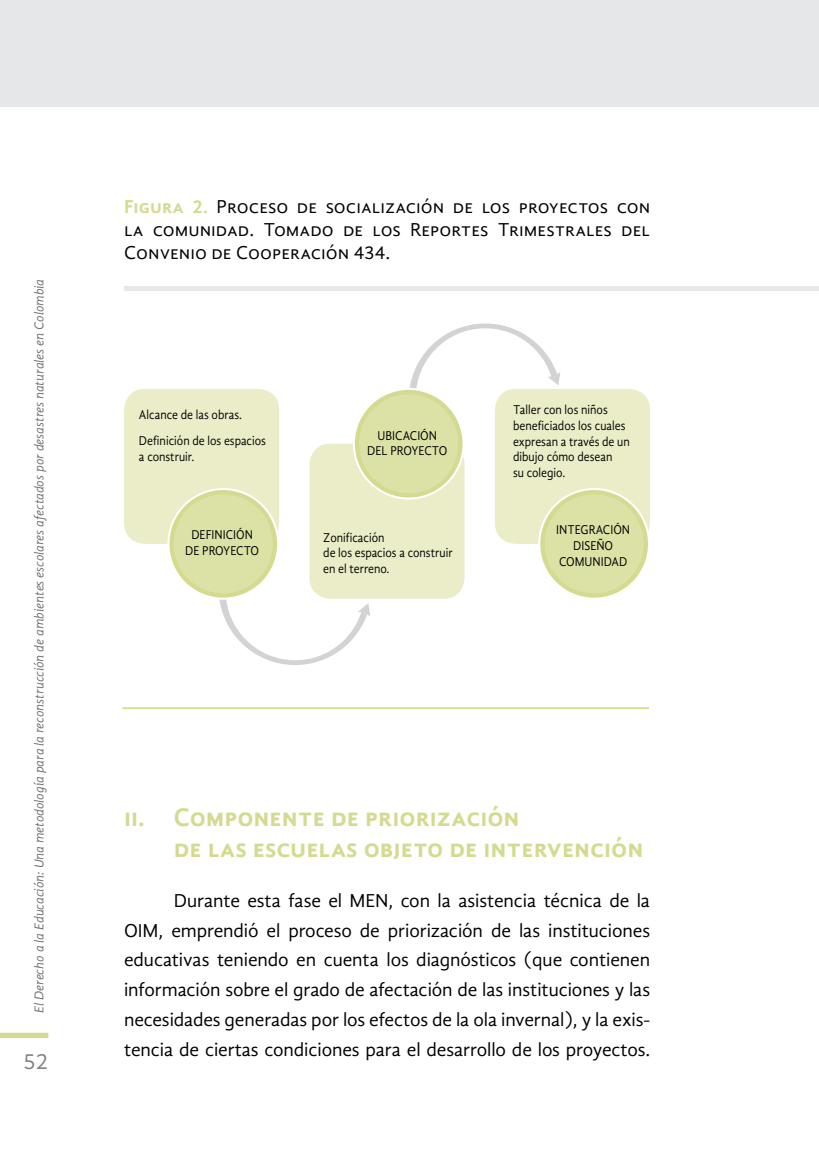
<style>
.page{position:relative;width:819px;height:1166px;background:#fff}
.page>*{position:absolute;margin:0;border:0;box-sizing:border-box;transform-origin:0 0}
.t1{font:700 26.25px/31.5px "Gandhi Sans";color:#d4db90}
.t2{font:22.75px "Gandhi Sans";color:#808285}
.t3{font:19.25px/29.8px "Gandhi Sans";color:#000;text-align:justify}
.t4{font:13.12px/15.8px "Gandhi Sans";color:#000;scale:.9 1}
.t5{font:italic 13.12px "Gandhi Sans";letter-spacing:-.005em;color:#6d6e71}
.s1{font-weight:700;color:#d4db90}
</style>
<div class="page">
<div style="left:0;top:0;width:819px;height:107px;background:#e6e7e8"></div>
<div style="left:0;top:1033px;width:48px;height:5px;background:#d4db90"></div>
<div style="left:124px;top:286px;width:695px;height:5px;background:#e6e7e8"></div>
<hr style="left:122px;top:707px;width:527px;height:2px;background:#d4db90">
<div style="left:124px;top:389px;width:155px;height:155px;background:#eaedc8;border-radius:21px"></div>
<svg style="left:167px;top:323px;width:483px;height:342px"></svg>
<div style="left:544px;top:494px;width:99px;height:99px;background:#dce2a5;border-radius:50%"></div>
<p class="t5" style="left:32px;top:1012px;width:735px;rotate:-90deg">El Derecho a la Educación: Una metodología para la reconstrucción de ambientes escolares afectados por desastres naturales en Colombia</p>
<p class="t2" style="left:23px;top:1048px;width:27px">52</p>
<p class="t3" style="left:124px;top:195px;width:527px;line-height:23.1px"><span class="s1">Figura 2.</span> Proceso de socialización de los proyectos con la comunidad. Tomado de los Reportes Trimestrales del Convenio de Cooperación 434.</p>
<p class="t4" style="left:139px;top:402px;width:142px;line-height:25.7px">Alcance de las obras.<br>Definición de los espacios</p>
<p class="t4" style="left:139px;top:449px;width:63px">a construir.</p>
<p class="t4" style="left:185px;top:527px;width:84px;text-align:center">DEFINICIÓN<br>DE PROYECTO</p>
<p class="t4" style="left:367px;top:427px;width:90px;text-align:center">UBICACIÓN<br>DEL PROYECTO</p>
<p class="t4" style="left:323px;top:529px;width:145px">Zonificación<br>de los espacios a construir en el terreno.</p>
<p class="t4" style="left:513px;top:402px;width:131px">Taller con los niños beneficiados los cuales expresan a través de un dibujo cómo desean<br>su colegio.</p>
<p class="t4" style="left:556px;top:522px;width:84px;text-align:center">INTEGRACIÓN<br>DISEÑO<br>COMUNIDAD</p>
<h1 class="t1" style="left:174px;top:801px;width:471px;text-indent:-50px">ii. Componente de priorización<br>de las escuelas objeto de intervención</h1>
<p class="t3" style="left:124px;top:885px;width:527px;text-indent:50px">Durante esta fase el MEN, con la asistencia técnica de la OIM, emprendió el proceso de priorización de las instituciones educativas teniendo en cuenta los diagnósticos (que contienen información sobre el grado de afectación de las instituciones y las necesidades generadas por los efectos de la ola invernal), y la exis&shy;tencia de ciertas condiciones para el desarrollo de los proyectos.</p>
</div>
